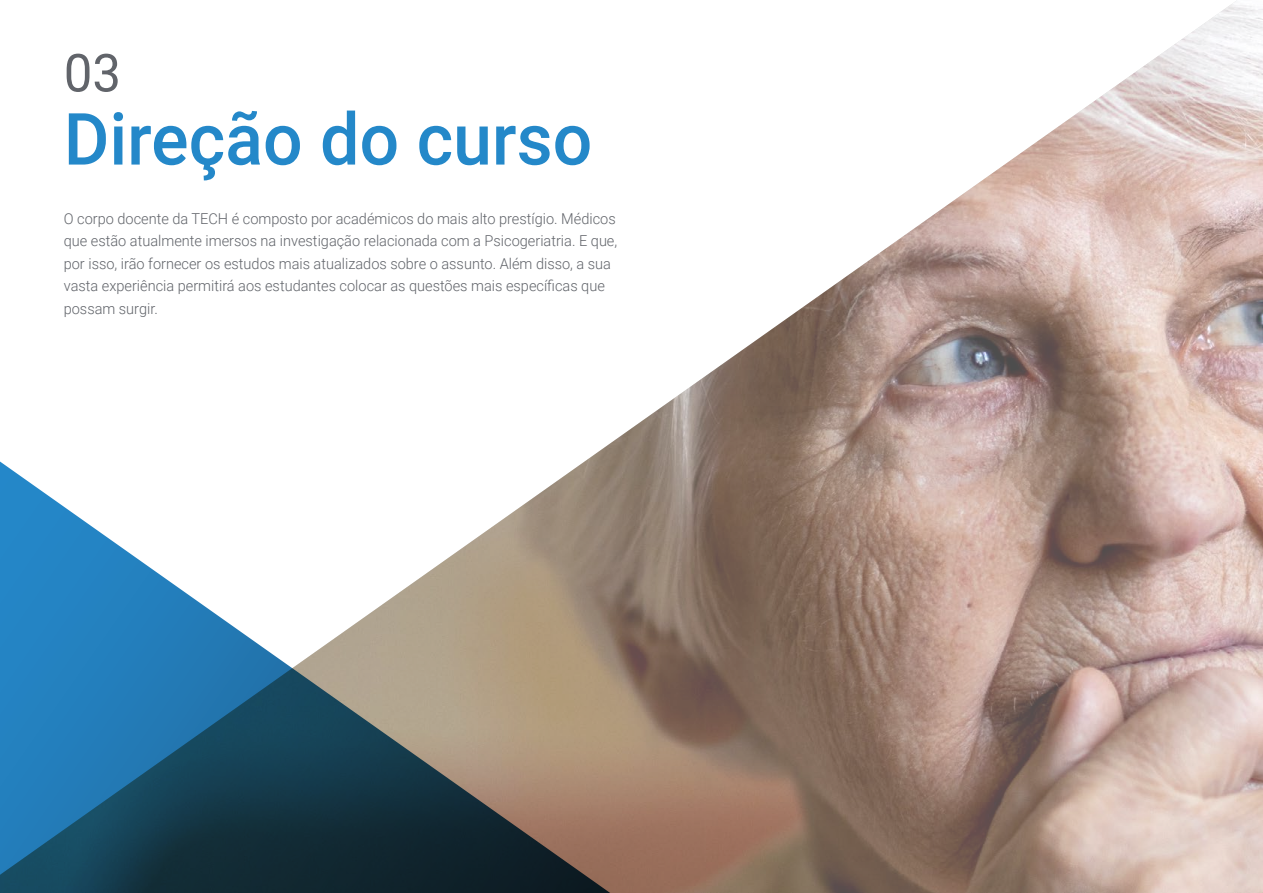
<style>
.page{position:relative;width:1263px;height:893px;background:#fff}
.page>*{position:absolute;margin:0;border:0;box-sizing:border-box;transform-origin:0 0}
.t1{font:500 72px "Roboto";color:#2488c9}
.t2{font:52.5px "Roboto";color:#61646a}
.t3{font:300 15px/22.5px "Roboto";color:#61646a}
</style>
<div class="page">
<img style="left:606px;top:1px;width:657px;height:892px">
<svg style="left:0;top:446px;width:640px;height:447px"></svg>
<h2 class="t2" style="left:64px;top:36px;width:59px">03</h2>
<h1 class="t1" style="left:64px;top:89px;width:530px">Direção do curso</h1>
<p class="t3" style="left:64px;top:207px;width:555px">O corpo docente da TECH é composto por académicos do mais alto prestígio. Médicos que estão atualmente imersos na investigação relacionada com a Psicogeriatria. E que, por isso, irão fornecer os estudos mais atualizados sobre o assunto. Além disso, a sua vasta experiência permitirá aos estudantes colocar as questões mais específicas que possam surgir.</p>
</div>
